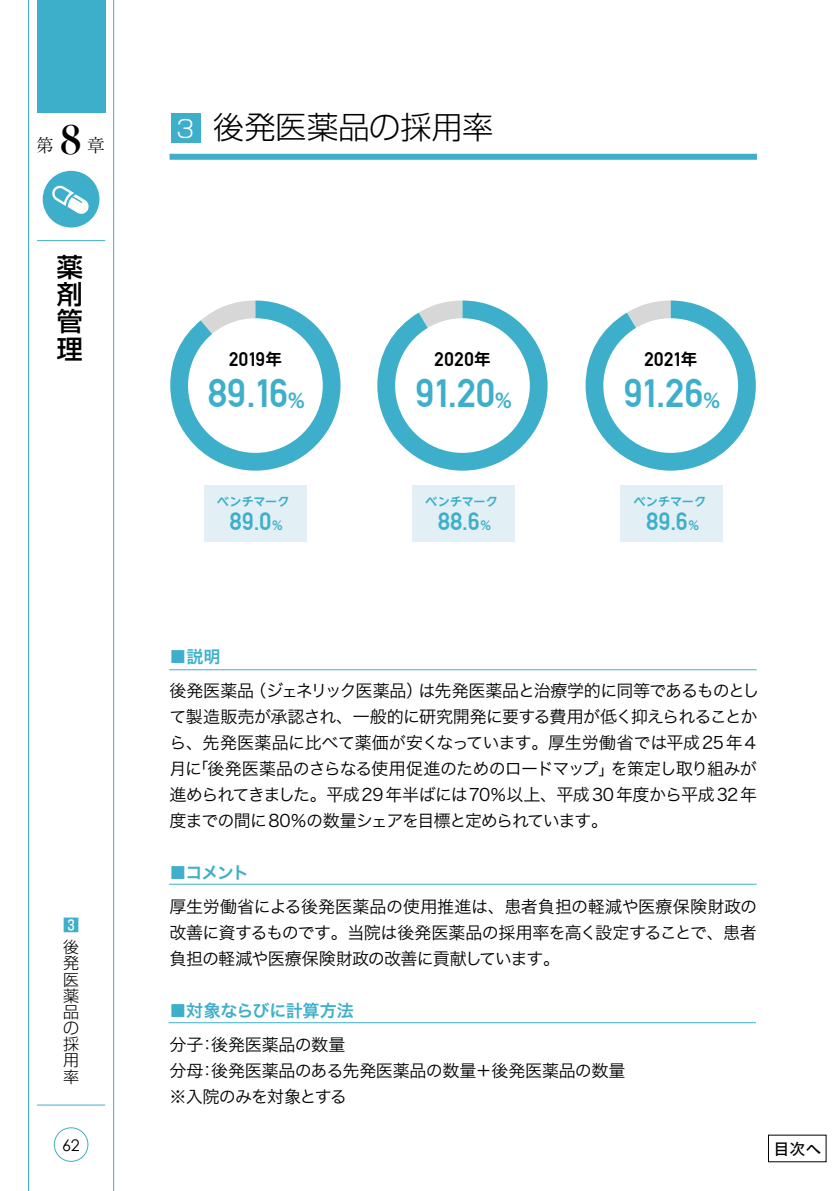
<style>
.page{position:relative;width:840px;height:1191px;background:#fff}
.page>*{position:absolute;margin:0;border:0;box-sizing:border-box;transform-origin:0 0}
.t1{font:700 40px "Didot";color:#000}
.t2{font:39.4px "Alte DIN1451 Mittelschriftgepraegt";color:#3eafca}
.t3{font:300 31.2px "Shin Go Pr 6 N";letter-spacing:-.005em;color:#000}
.t4{font:500 26px/27.2px "Shin Go Pr 6 N";color:#000;text-align:justify}
.t5{font:24.6px "Alte DIN1451 Mittelschriftgepraegt";color:#3eafca}
.t6{font:19.4px "Alte DIN1451 Mittelschriftgepraegt";letter-spacing:.025em;color:#000}
.t7{font:300 18px "Ryumin Pr 6 N";color:#000}
.t8{font:17px/26px "Hira Kaku Std N W3";letter-spacing:-.035em;color:#000}
.t9{font:17px "Hira Kaku Std N W6";letter-spacing:-.015em;color:#3eafca}
.t10{font:300 16px/16.2px "Shin Go Pr 6 N";color:#000;text-align:justify}
.t11{font:16px "Hiragino UD Sans Std W5";color:#000}
.t12{font:16px "Century Gothic";color:#000}
.t13{font:500 16px "Shin Go Pr 6 N";color:#3eafca}
.t14{font:700 12px "UD Shin Go NT Pro De";letter-spacing:.015em;color:#3eafca}
.s1{font-size:24px;color:#fff}
.s2{font-family:"UD Shin Go NT Pro De";font-weight:700;font-size:15.8px}
.s3{font-size:38.8px}
.s4{font-family:"UD Shin Go NT Pro De";font-weight:700;font-size:19.2px}
.s5{font-size:24.2px}
.s6{font-family:"UD Shin Go NT Pro De";font-weight:700;font-size:12px}
</style>
<div class="page">
<svg style="left:170px;top:300px;width:170px;height:170px"></svg>
<svg style="left:377px;top:300px;width:170px;height:170px"></svg>
<div style="left:169px;top:154px;width:587px;height:6px;background:#3eafca"></div>
<div style="left:171px;top:113px;width:29px;height:30px;background:#3eafca"></div>
<hr style="left:28px;top:0;width:1px;height:1191px;background:#3eafca">
<hr style="left:113px;top:0;width:1px;height:1191px;background:#3eafca">
<hr style="left:37px;top:240px;width:68px;height:1px;background:#3eafca">
<hr style="left:37px;top:1104px;width:68px;height:1px;background:#3eafca">
<div style="left:54px;top:1127px;width:34px;height:34px;border:1px solid #3eafca;border-radius:50%"></div>
<div style="left:37px;top:0;width:68px;height:113px;background:#3eafca"></div>
<div style="left:43px;top:171px;width:56px;height:56px;background:#3eafca;border-radius:50%"></div>
<svg style="left:52px;top:186px;width:37px;height:28px"></svg>
<hr style="left:169px;top:669px;width:587px;height:1px;background:#3eafca">
<hr style="left:169px;top:883px;width:587px;height:1px;background:#3eafca">
<hr style="left:168px;top:1022px;width:587px;height:1px;background:#3eafca">
<div style="left:204px;top:485px;width:102px;height:57px;background:#e2f0f6"></div>
<div style="left:412px;top:485px;width:102px;height:57px;background:#e2f0f6"></div>
<div style="left:188px;top:318px;width:134px;height:135px;background:#fff;border-radius:50%"></div>
<div style="left:395px;top:318px;width:134px;height:135px;background:#fff;border-radius:50%"></div>
<svg style="left:585px;top:300px;width:170px;height:170px"></svg>
<div style="left:620px;top:485px;width:102px;height:57px;background:#e2f0f6"></div>
<div style="left:603px;top:318px;width:134px;height:135px;background:#fff;border-radius:50%"></div>
<p class="t7" style="left:36px;top:131px;width:19px">第</p>
<h1 class="t1" style="left:60px;top:116px;width:24px">8</h1>
<p class="t7" style="left:87px;top:131px;width:19px">章</p>
<h3 class="t4" style="left:57px;top:252px;width:27px">薬剤管理</h3>
<p class="t13" style="left:63px;top:911px;width:17px">3</p>
<p class="t10" style="left:63px;top:937px;width:17px">後発医薬品の採用率</p>
<h3 class="t3" style="left:176px;top:102px;width:318px"><span class="s1">3</span> 後発医薬品の採用率</h3>
<p class="t6" style="left:229px;top:348px;width:54px">2019<span class="s2">年</span></p>
<h2 class="t2" style="left:208px;top:370px;width:99px">89<span class="s3">.</span>16<span class="s4">％</span></h2>
<p class="t14" style="left:217px;top:491px;width:74px">ベンチマーク</p>
<h3 class="t5" style="left:230px;top:506px;width:55px">89<span class="s5">.</span>0<span class="s6">％</span></h3>
<p class="t6" style="left:434px;top:348px;width:57px">2020<span class="s2">年</span></p>
<h2 class="t2" style="left:415px;top:370px;width:99px">91<span class="s3">.</span>20<span class="s4">％</span></h2>
<p class="t14" style="left:425px;top:491px;width:74px">ベンチマーク</p>
<h3 class="t5" style="left:438px;top:506px;width:55px">88<span class="s5">.</span>6<span class="s6">％</span></h3>
<p class="t6" style="left:644px;top:348px;width:54px">2021<span class="s2">年</span></p>
<h2 class="t2" style="left:623px;top:370px;width:99px">91<span class="s3">.</span>26<span class="s4">％</span></h2>
<p class="t14" style="left:633px;top:491px;width:74px">ベンチマーク</p>
<h3 class="t5" style="left:646px;top:506px;width:55px">89<span class="s5">.</span>6<span class="s6">％</span></h3>
<p class="t9" style="left:169px;top:643px;width:53px">■説明</p>
<p class="t8" style="left:169px;top:677px;width:591px">後発医薬品（ジェネリック医薬品）は先発医薬品と治療学的に同等であるものとして製造販売が承認され、一般的に研究開発に要する費用が低く抑えられることから、先発医薬品に比べて薬価が安くなっています。厚生労働省では平成25年４月に｢後発医薬品のさらなる使用促進のためのロードマップ」を策定し取り組みが進められてきました。平成29年半ばには70％以上、平成30年度から平成32年度までの間に80％の数量シェアを目標と定められています。</p>
<p class="t9" style="left:169px;top:859px;width:81px">■コメント</p>
<p class="t8" style="left:169px;top:893px;width:589px;text-align:justify">厚生労働省による後発医薬品の使用推進は、患者負担の軽減や医療保険財政の改善に資するものです。当院は後発医薬品の採用率を高く設定することで、患者負担の軽減や医療保険財政の改善に貢献しています。</p>
<p class="t9" style="left:169px;top:997px;width:186px">■対象ならびに計算方法</p>
<p class="t8" style="left:169px;top:1031px;width:457px">分子：後発医薬品の数量<br>分母：後発医薬品のある先発医薬品の数量＋後発医薬品の数量※入院のみを対象とする</p>
<p class="t12" style="left:62px;top:1135px;width:19px">62</p>
<p class="t11" style="left:773px;top:1136px;width:49px">目次へ</p>
</div>
